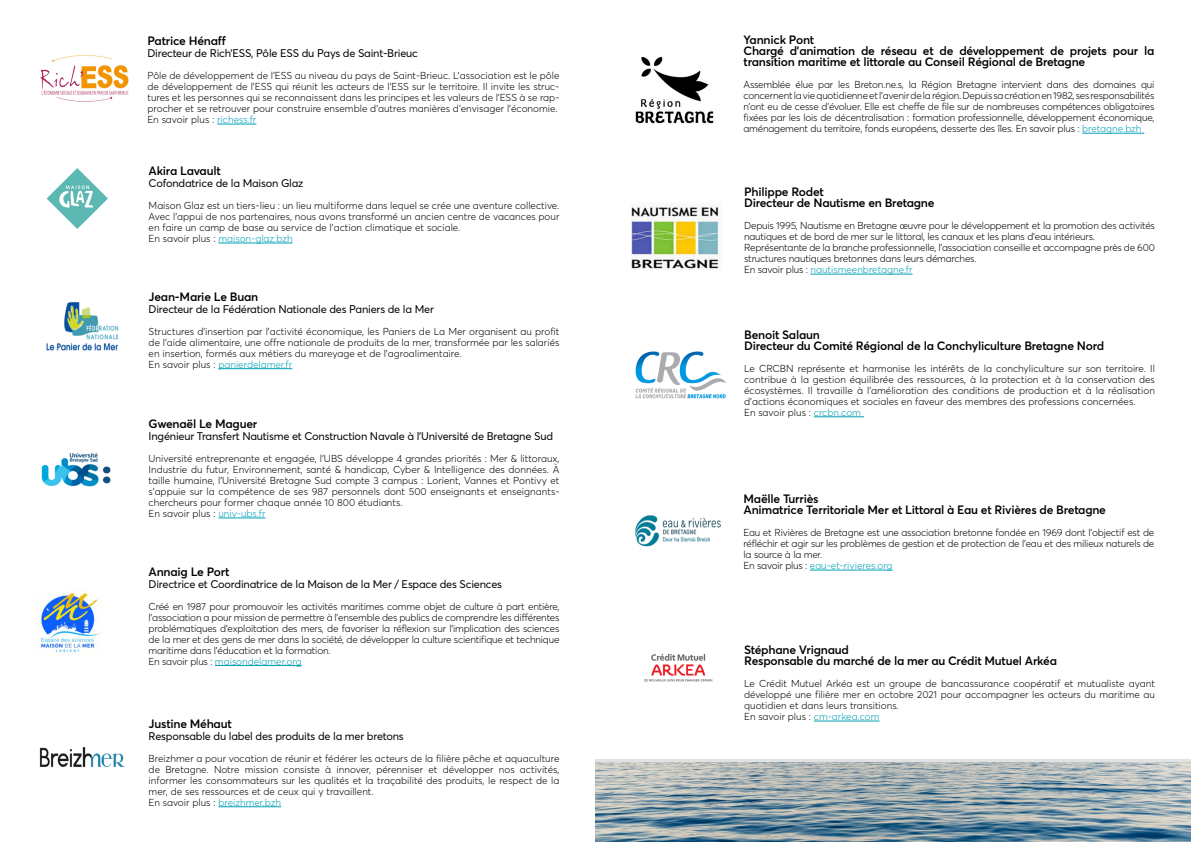
<style>
.page{position:relative;width:1191px;height:842px;background:#fff}
.page>*{position:absolute;margin:0;border:0;box-sizing:border-box;transform-origin:0 0}
.t1{font:600 12px/11px "Averta Std";letter-spacing:-.02em;color:#000}
.t2{font:11px "Averta Std";letter-spacing:-.02em;color:#000}
.t3{font:300 10px/11px "Averta Std";color:#000}
.t4{font:300 10px/11px "Averta Std";letter-spacing:-.02em;color:#000}
.s1{color:#00a0b5}
</style>
<div class="page">
<hr style="left:218px;top:243px;width:75px;height:1px;background:#00a0b5">
<hr style="left:218px;top:368px;width:74px;height:1px;background:#00a0b5">
<img style="left:46px;top:168px;width:62px;height:61px">
<img style="left:46px;top:302px;width:73px;height:49px">
<hr style="left:218px;top:518px;width:47px;height:1px;background:#00a0b5">
<img style="left:41px;top:452px;width:70px;height:35px">
<hr style="left:215px;top:665px;width:87px;height:1px;background:#00a0b5">
<img style="left:41px;top:592px;width:59px;height:61px">
<hr style="left:218px;top:806px;width:63px;height:1px;background:#00a0b5">
<img style="left:39px;top:747px;width:86px;height:21px">
<hr style="left:814px;top:417px;width:50px;height:1px;background:#00a0b5">
<img style="left:635px;top:351px;width:91px;height:48px">
<hr style="left:810px;top:274px;width:102px;height:1px;background:#00a0b5">
<img style="left:631px;top:207px;width:88px;height:62px">
<hr style="left:814px;top:721px;width:65px;height:1px;background:#00a0b5">
<img style="left:644px;top:653px;width:69px;height:29px">
<hr style="left:810px;top:570px;width:82px;height:1px;background:#00a0b5">
<img style="left:634px;top:515px;width:87px;height:32px">
<hr style="left:217px;top:124px;width:39px;height:1px;background:#00a0b5">
<img style="left:40px;top:55px;width:89px;height:47px">
<hr style="left:1082px;top:133px;width:62px;height:1px;background:#00a0b5">
<img style="left:635px;top:56px;width:79px;height:68px">
<div style="left:595px;top:759px;width:596px;height:83px;background:#e1e2e4"></div>
<img style="left:595px;top:762px;width:595px;height:80px">
<p class="t1" style="left:147px;top:35px;width:80px">Patrice Hénaff</p>
<p class="t2" style="left:147px;top:47px;width:272px">Directeur de Rich’ESS, Pôle ESS du Pays de Saint-Brieuc</p>
<p class="t3" style="left:147px;top:70px;width:413px">Pôle de développement de l’ESS au niveau du pays de Saint-Brieuc. L’association est le pôle de développement de l’ESS qui réunit les acteurs de l’ESS sur le territoire. Il invite les struc&shy;tures et les personnes qui se reconnaissent dans les principes et les valeurs de l’ESS à se rap&shy;procher et se retrouver pour construire ensemble d’autres manières d’envisager l’économie.<br>En savoir plus : <span class="s1">richess.fr</span></p>
<p class="t1" style="left:149px;top:165px;width:74px">Akira Lavault</p>
<p class="t2" style="left:149px;top:176px;width:156px">Cofondatrice de la Maison Glaz</p>
<p class="t3" style="left:149px;top:200px;width:412px">Maison Glaz est un tiers-lieu : un lieu multiforme dans lequel se crée une aventure collective.<br>Avec l’appui de nos partenaires, nous avons transformé un ancien centre de vacances pour en faire un camp de base au service de l’action climatique et sociale.<br>En savoir plus : <span class="s1">maison-glaz.bzh</span></p>
<p class="t1" style="left:149px;top:291px;width:111px">Jean-Marie Le Buan</p>
<p class="t2" style="left:149px;top:302px;width:287px">Directeur de la Fédération Nationale des Paniers de la Mer</p>
<p class="t3" style="left:149px;top:326px;width:412px">Structures d’insertion par l’activité économique, les Paniers de La Mer organisent au profit de l’aide alimentaire, une offre nationale de produits de la mer, transformée par les salariés en insertion, formés aux métiers du mareyage et de l’agroalimentaire.<br>En savoir plus : <span class="s1">panierdelamer.fr</span></p>
<p class="t1" style="left:149px;top:418px;width:110px">Gwenaël Le Maguer</p>
<p class="t2" style="left:149px;top:429px;width:406px">Ingénieur Transfert Nautisme et Construction Navale à l’Université de Bretagne Sud</p>
<p class="t3" style="left:149px;top:453px;width:412px">Université entreprenante et engagée, l’UBS développe 4 grandes priorités : Mer &amp; littoraux, Industrie du futur, Environnement, santé &amp; handicap, Cyber &amp; Intelligence des données. À taille humaine, l’Université Bretagne Sud compte 3 campus : Lorient, Vannes et Pontivy et s’appuie sur la compétence de ses 987 personnels dont 500 enseignants et enseignants&shy;chercheurs pour former chaque année 10 800 étudiants.<br>En savoir plus : <span class="s1">univ-ubs.fr</span></p>
<p class="t1" style="left:149px;top:566px;width:82px">Annaig Le Port</p>
<p class="t2" style="left:149px;top:577px;width:355px">Directrice et Coordinatrice de la Maison de la Mer / Espace des Sciences</p>
<p class="t4" style="left:149px;top:601px;width:412px">Créé en 1987 pour promouvoir les activités maritimes comme objet de culture à part entière, l’association a pour mission de permettre à l’ensemble des publics de comprendre les différentes problématiques d’exploitation des mers, de favoriser la réflexion sur l’implication des sciences de la mer et des gens de mer dans la société, de développer la culture scientifique et technique maritime dans l’éducation et la formation.<br>En savoir plus : <span class="s1">maisondelamer.org</span></p>
<p class="t1" style="left:149px;top:718px;width:85px">Justine Méhaut</p>
<p class="t2" style="left:149px;top:729px;width:257px">Responsable du label des produits de la mer bretons</p>
<p class="t3" style="left:149px;top:753px;width:412px">Breizhmer a pour vocation de réunir et fédérer les acteurs de la filière pêche et aquaculture de Bretagne. Notre mission consiste à innover, pérenniser et développer nos activités, informer les consommateurs sur les qualités et la traçabilité des produits, le respect de la mer, de ses ressources et de ceux qui y travaillent.<br>En savoir plus : <span class="s1">breizhmer.bzh</span></p>
<p class="t1" style="left:743px;top:35px;width:412px">Yannick Pont<br>Chargé d’animation de réseau et de développement de projets pour la transition maritime et littorale au Conseil Régional de Bretagne</p>
<p class="t3" style="left:743px;top:79px;width:412px;text-align:justify">Assemblée élue par les Breton.ne.s, la Région Bretagne intervient dans des domaines qui concernent la vie quotidienne et l’avenir de la région. Depuis sa création en 1982, ses responsabilités n’ont eu de cesse d’évoluer. Elle est cheffe de file sur de nombreuses compétences obligatoires fixées par les lois de décentralisation : formation professionnelle, développement économique, aménagement du territoire, fonds européens, desserte des îles. En savoir plus : <span class="s1">bretagne.bzh</span></p>
<p class="t1" style="left:744px;top:186px;width:192px">Philippe Rodet<br>Directeur de Nautisme en Bretagne</p>
<p class="t4" style="left:744px;top:220px;width:412px">Depuis 1995, Nautisme en Bretagne œuvre pour le développement et la promotion des activités nautiques et de bord de mer sur le littoral, les canaux et les plans d’eau intérieurs.<br>Représentante de la branche professionnelle, l’association conseille et accompagne près de 600 structures nautiques bretonnes dans leurs démarches.<br>En savoir plus : <span class="s1">nautismeenbretagne.fr</span></p>
<p class="t1" style="left:744px;top:329px;width:361px">Benoit Salaun<br>Directeur du Comité Régional de la Conchyliculture Bretagne Nord</p>
<p class="t3" style="left:744px;top:363px;width:412px">Le CRCBN représente et harmonise les intérêts de la conchyliculture sur son territoire. Il contribue à la gestion équilibrée des ressources, à la protection et à la conservation des écosystèmes. Il travaille à l’amélioration des conditions de production et à la réalisation d’actions économiques et sociales en faveur des membres des professions concernées.<br>En savoir plus : <span class="s1">crcbn.com</span></p>
<p class="t1" style="left:743px;top:493px;width:364px">Maëlle Turriès<br>Animatrice Territoriale Mer et Littoral à Eau et Rivières de Bretagne</p>
<p class="t4" style="left:743px;top:527px;width:412px">Eau et Rivières de Bretagne est une association bretonne fondée en 1969 dont l’objectif est de réfléchir et agir sur les problèmes de gestion et de protection de l’eau et des milieux naturels de la source à la mer.<br>En savoir plus : <span class="s1">eau-et-rivieres.org</span></p>
<p class="t1" style="left:744px;top:644px;width:314px">Stéphane Vrignaud<br>Responsable du marché de la mer au Crédit Mutuel Arkéa</p>
<p class="t3" style="left:744px;top:678px;width:412px">Le Crédit Mutuel Arkéa est un groupe de bancassurance coopératif et mutualiste ayant développé une filière mer en octobre 2021 pour accompagner les acteurs du maritime au quotidien et dans leurs transitions.<br>En savoir plus : <span class="s1">cm-arkea.com</span></p>
</div>
